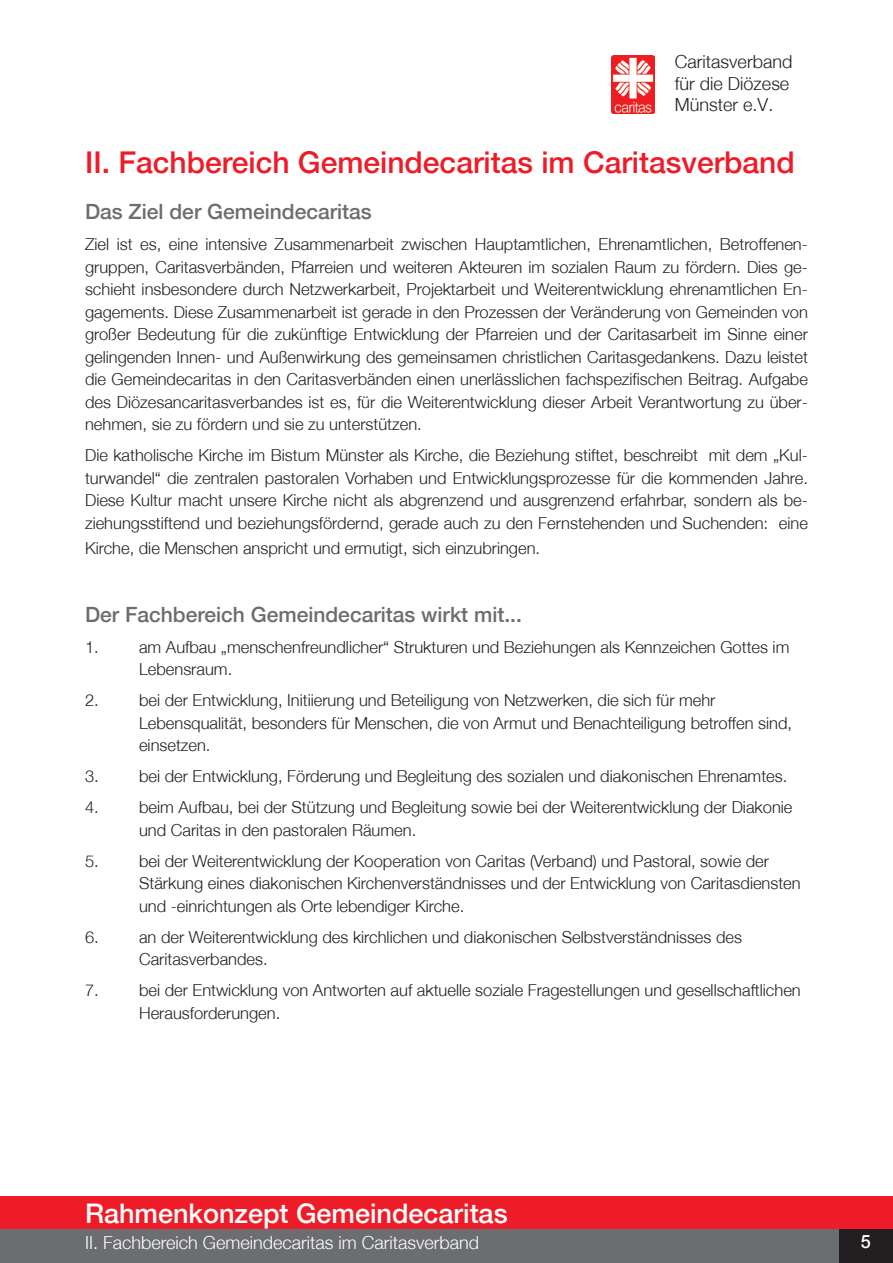
<style>
.page{position:relative;width:893px;height:1263px;background:#fff}
.page>*{position:absolute;margin:0;border:0;box-sizing:border-box;transform-origin:0 0}
.t1{font:500 30px "Helvetica Neue";color:#ee1c28}
.t2{font:500 27px "Helvetica Neue";color:#fff}
.t3{font:500 21px "Helvetica Neue";color:#6c6d70}
.t4{font:300 18px "Helvetica Neue";color:#fff}
.t5{font:300 18px/21.6px "Helvetica Neue";color:#231f20}
.t6{font:500 18px "Helvetica Neue";color:#fff}
.t7{font:300 16.5px/22.5px "Helvetica Neue";color:#231f20}
</style>
<div class="page">
<img style="left:611px;top:55px;width:44px;height:58px">
<div style="left:0;top:1196px;width:893px;height:33px;background:#ee1c28"></div>
<div style="left:0;top:1229px;width:893px;height:34px;background:#6c6d70"></div>
<div style="left:839px;top:1229px;width:54px;height:34px;background:#231f20"></div>
<p class="t5" style="left:675px;top:51px;width:119px">Caritasverband für die Diözese<br>Münster e.V.</p>
<p class="t1" style="left:85px;top:144px;width:711px">II. Fachbereich Gemeindecaritas im Caritasverband</p>
<p class="t3" style="left:85px;top:199px;width:288px">Das Ziel der Gemeindecaritas</p>
<p class="t7" style="left:85px;top:233px;width:724px;text-align:justify">Ziel ist es, eine intensive Zusammenarbeit zwischen Hauptamtlichen, Ehrenamtlichen, Betroffenen&shy;gruppen, Caritasverbänden, Pfarreien und weiteren Akteuren im sozialen Raum zu fördern. Dies ge&shy;schieht insbesondere durch Netzwerkarbeit, Projektarbeit und Weiterentwicklung ehrenamtlichen En&shy;gagements. Diese Zusammenarbeit ist gerade in den Prozessen der Veränderung von Gemeinden von großer Bedeutung für die zukünftige Entwicklung der Pfarreien und der Caritasarbeit im Sinne einer gelingenden Innen- und Außenwirkung des gemeinsamen christlichen Caritasgedankens. Dazu leistet die Gemeindecaritas in den Caritasverbänden einen unerlässlichen fachspezifischen Beitrag. Aufgabe des Diözesancaritasverbandes ist es, für die Weiterentwicklung dieser Arbeit Verantwortung zu über&shy;nehmen, sie zu fördern und sie zu unterstützen.</p>
<p class="t7" style="left:85px;top:444px;width:724px;text-align:justify">Die katholische Kirche im Bistum Münster als Kirche, die Beziehung stiftet, beschreibt mit dem „Kul&shy;turwandel“ die zentralen pastoralen Vorhaben und Entwicklungsprozesse für die kommenden Jahre.<br>Diese Kultur macht unsere Kirche nicht als abgrenzend und ausgrenzend erfahrbar, sondern als be&shy;ziehungsstiftend und beziehungsfördernd, gerade auch zu den Fernstehenden und Suchenden: eine</p>
<p class="t7" style="left:85px;top:537px;width:457px">Kirche, die Menschen anspricht und ermutigt, sich einzubringen.</p>
<p class="t3" style="left:85px;top:601px;width:438px">Der Fachbereich Gemeindecaritas wirkt mit...</p>
<p class="t7" style="left:85px;top:635px;width:15px">1.</p>
<p class="t7" style="left:139px;top:635px;width:652px">am Aufbau „menschenfreundlicher“ Strukturen und Beziehungen als Kennzeichen Gottes im<br>Lebensraum.</p>
<p class="t7" style="left:85px;top:689px;width:15px">2.</p>
<p class="t7" style="left:139px;top:689px;width:655px">bei der Entwicklung, Initiierung und Beteiligung von Netzwerken, die sich für mehr<br>Lebensqualität, besonders für Menschen, die von Armut und Benachteiligung betroffen sind, einsetzen.</p>
<p class="t7" style="left:85px;top:765px;width:15px">3.</p>
<p class="t7" style="left:139px;top:765px;width:650px">bei der Entwicklung, Förderung und Begleitung des sozialen und diakonischen Ehrenamtes.</p>
<p class="t7" style="left:85px;top:796px;width:15px">4.</p>
<p class="t7" style="left:139px;top:796px;width:655px">beim Aufbau, bei der Stützung und Begleitung sowie bei der Weiterentwicklung der Diakonie und Caritas in den pastoralen Räumen.</p>
<p class="t7" style="left:85px;top:849px;width:15px">5.</p>
<p class="t7" style="left:139px;top:849px;width:663px">bei der Weiterentwicklung der Kooperation von Caritas (Verband) und Pastoral, sowie der<br>Stärkung eines diakonischen Kirchenverständnisses und der Entwicklung von Caritasdiensten und -einrichtungen als Orte lebendiger Kirche.</p>
<p class="t7" style="left:85px;top:925px;width:15px">6.</p>
<p class="t7" style="left:139px;top:925px;width:604px">an der Weiterentwicklung des kirchlichen und diakonischen Selbstverständnisses des<br>Caritasverbandes.</p>
<p class="t7" style="left:85px;top:979px;width:15px">7.</p>
<p class="t7" style="left:139px;top:979px;width:663px">bei der Entwicklung von Antworten auf aktuelle soziale Fragestellungen und gesellschaftlichen<br>Herausforderungen.</p>
<h2 class="t2" style="left:85px;top:1198px;width:424px">Rahmenkonzept Gemeindecaritas</h2>
<p class="t4" style="left:85px;top:1231px;width:396px">II. Fachbereich Gemeindecaritas im Caritasverband</p>
<p class="t6" style="left:861px;top:1231px;width:12px">5</p>
</div>
